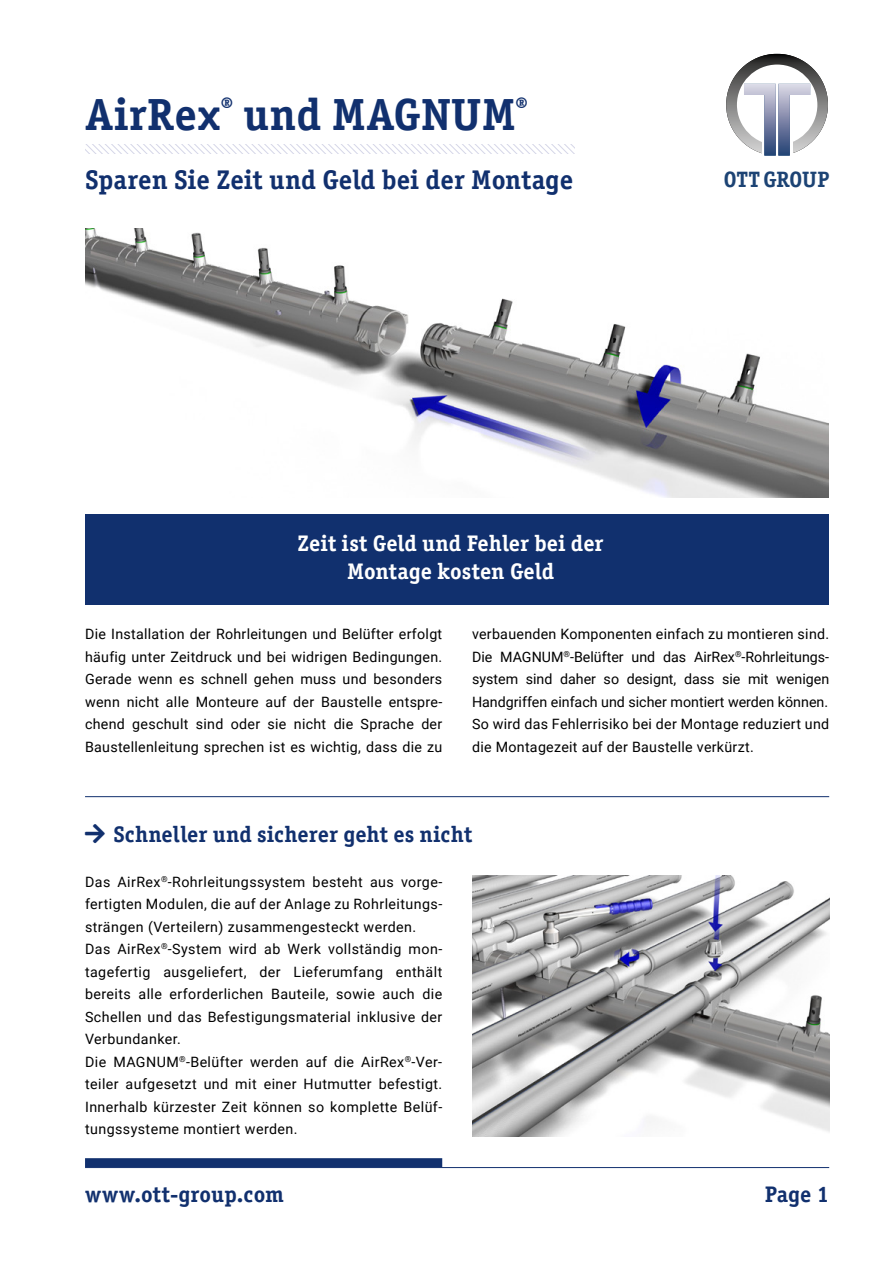
<style>
.page{position:relative;width:893px;height:1263px;background:#fff}
.page>*{position:absolute;margin:0;border:0;box-sizing:border-box;transform-origin:0 0}
.t1{font:700 45px "Officina Serif ITC";color:#11306e}
.t2{font:700 27px "Officina Serif ITC";color:#11306e}
.t3{font:700 22.5px "Officina Serif ITC";color:#11306e}
.t4{font:700 22.5px/28.5px "Officina Serif ITC";color:#fff;text-align:center}
.t5{font:700 22.2px "Officina Serif ITC";color:#1c4374}
.t6{font:14.25px/22.5px "Roboto";letter-spacing:.03em;color:#000;text-align:justify}
</style>
<div class="page">
<hr style="left:85px;top:1167px;width:744px;height:1px;background:#11306e">
<div style="left:85px;top:1158px;width:357px;height:9px;background:#11306e"></div>
<svg style="left:726px;top:54px;width:102px;height:102px;background:#6b6b6a"></svg>
<div style="left:737px;top:65px;width:80px;height:80px;background:#fff;border-radius:50%"></div>
<svg style="left:744px;top:84px;width:66px;height:72px"></svg>
<hr style="left:85px;top:796px;width:744px;height:1px;background:#11306e">
<div style="left:85px;top:514px;width:744px;height:90px;background:#11306e"></div>
<img style="left:85px;top:229px;width:744px;height:268px">
<svg style="left:85px;top:144px;width:489px;height:10px"></svg>
<img style="left:472px;top:876px;width:357px;height:260px">
<h1 class="t1" style="left:85px;top:85px;width:444px">AirRex<sup>®</sup> und MAGNUM<sup>®</sup></h1>
<h2 class="t2" style="left:85px;top:162px;width:490px">Sparen Sie Zeit und Geld bei der Montage</h2>
<h3 class="t5" style="left:724px;top:165px;width:107px">OTT GROUP</h3>
<h3 class="t4" style="left:298px;top:528px;width:307px">Zeit ist Geld und Fehler bei der<br>Montage kosten Geld</h3>
<p class="t6" style="left:85px;top:622px;width:359px">Die Installation der Rohrleitungen und Belüfter erfolgt häufig unter Zeitdruck und bei widrigen Bedingungen.<br>Gerade wenn es schnell gehen muss und besonders wenn nicht alle Monteure auf der Baustelle entspre&shy;chend geschult sind oder sie nicht die Sprache der Baustellenleitung sprechen ist es wichtig, dass die zu</p>
<p class="t6" style="left:472px;top:622px;width:359px">verbauenden Komponenten einfach zu montieren sind.<br>Die MAGNUM<sup>®</sup>-Belüfter und das AirRex<sup>®</sup>-Rohrleitungs&shy;system sind daher so designt, dass sie mit wenigen Handgriffen einfach und sicher montiert werden können.<br>So wird das Fehlerrisiko bei der Montage reduziert und die Montagezeit auf der Baustelle verkürzt.</p>
<h3 class="t3" style="left:114px;top:819px;width:360px">Schneller und sicherer geht es nicht</h3>
<p class="t6" style="left:85px;top:870px;width:359px;text-align:left">Das AirRex<sup>®</sup>-Rohrleitungssystem besteht aus vorge&shy;fertigten Modulen, die auf der Anlage zu Rohrleitungs&shy;strängen (Verteilern) zusammengesteckt werden.<br>Das AirRex<sup>®</sup>-System wird ab Werk vollständig mon&shy;tagefertig ausgeliefert, der Lieferumfang enthält bereits alle erforderlichen Bauteile, sowie auch die Schellen und das Befestigungsmaterial inklusive der Verbundanker.<br>Die MAGNUM<sup>®</sup>-Belüfter werden auf die AirRex<sup>®</sup>-Ver&shy;teiler aufgesetzt und mit einer Hutmutter befestigt.<br>Innerhalb kürzester Zeit können so komplette Belüf&shy;tungssysteme montiert werden.</p>
<h3 class="t3" style="left:85px;top:1179px;width:200px">www.ott-group.com</h3>
<h3 class="t3" style="left:765px;top:1179px;width:66px">Page 1</h3>
</div>
